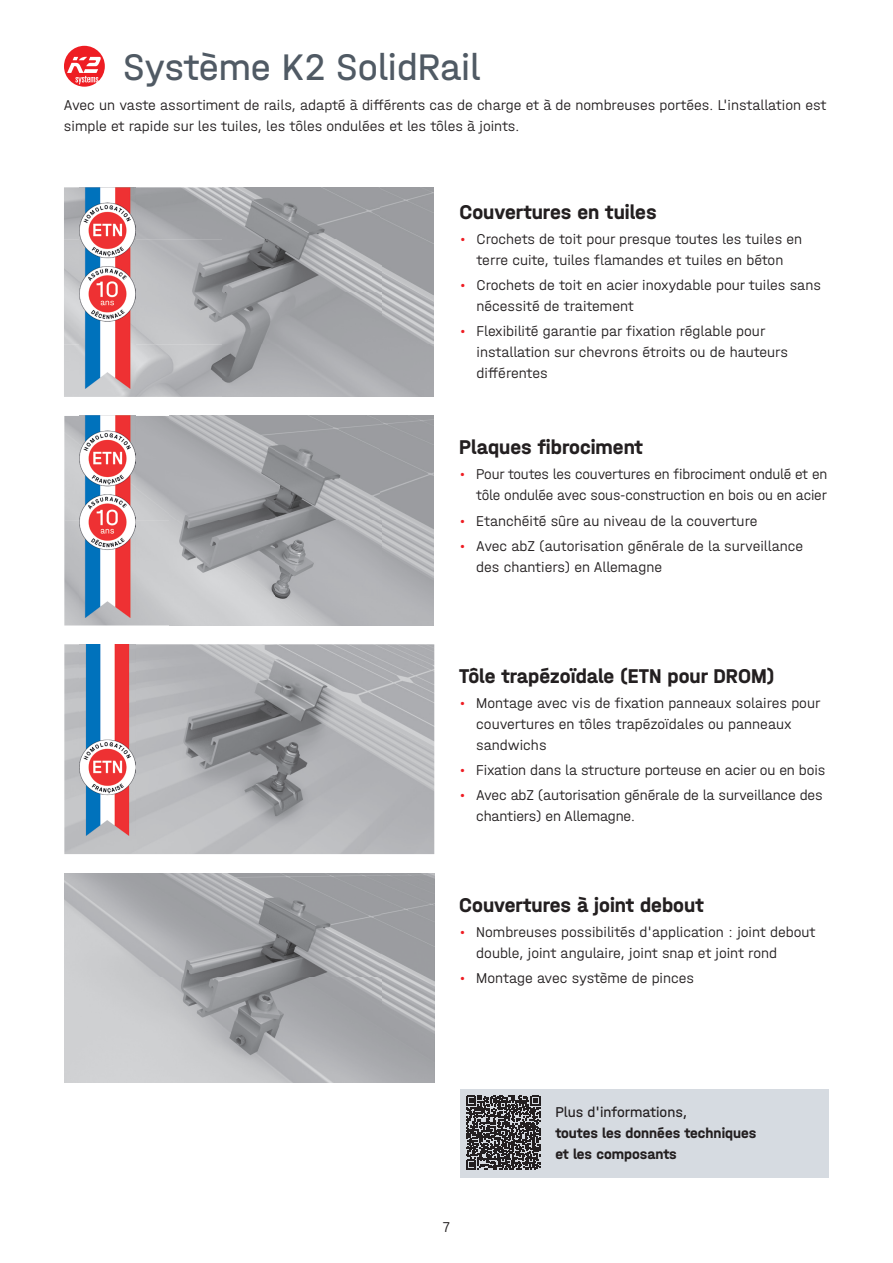
<style>
.page{position:relative;width:893px;height:1263px;background:#fff}
.page>*{position:absolute;margin:0;border:0;box-sizing:border-box;transform-origin:0 0}
.t1{font:39px "K2 Halvar Mittelschrift Regular";color:#505a64}
.t2{font:21px "K2 Halvar Mittelschrift Bold";color:#231f20}
.t3{font:15px/21px "K2 Halvar Mittelschrift Light";color:#231f20}
.t4{font:15px/21px "K2 Halvar Mittelschrift Bold";color:#231f20}
.t5{font:15px "K2 Halvar Mittelschrift Regular";color:#231f20}
.s1{color:#ee1d23}
</style>
<div class="page">
<img style="left:64px;top:187px;width:370px;height:210px">
<img style="left:64px;top:416px;width:370px;height:209px">
<div style="left:461px;top:1089px;width:368px;height:89px;background:#d6dbe1"></div>
<svg style="left:466px;top:1096px;width:74px;height:73px"></svg>
<img style="left:64px;top:873px;width:370px;height:210px">
<img style="left:64px;top:644px;width:370px;height:210px">
<img style="left:80px;top:187px;width:55px;height:202px">
<img style="left:80px;top:416px;width:55px;height:201px">
<img style="left:80px;top:644px;width:55px;height:191px">
<svg style="left:64px;top:46px;width:41px;height:41px"></svg>
<h1 class="t1" style="left:123px;top:44px;width:358px">Système K2 SolidRail</h1>
<p class="t3" style="left:64px;top:94px;width:764px">Avec un vaste assortiment de rails, adapté à différents cas de charge et à de nombreuses portées. L'installation est simple et rapide sur les tuiles, les tôles ondulées et les tôles à joints.</p>
<h2 class="t2" style="left:459px;top:199px;width:199px">Couvertures en tuiles</h2>
<p class="t3" style="left:459px;top:228px;width:344px;text-align:center"><span class="s1">•</span> Crochets de toit pour presque toutes les tuiles en terre cuite, tuiles flamandes et tuiles en béton</p>
<p class="t3" style="left:477px;top:274px;width:346px;text-indent:-17px"><span class="s1">•</span> Crochets de toit en acier inoxydable pour tuiles sans nécessité de traitement</p>
<p class="t3" style="left:477px;top:321px;width:313px;text-indent:-17px"><span class="s1">•</span> Flexibilité garantie par fixation réglable pour installation sur chevrons étroits ou de hauteurs différentes</p>
<h2 class="t2" style="left:459px;top:434px;width:185px">Plaques fibrociment</h2>
<p class="t3" style="left:459px;top:463px;width:370px;text-align:right"><span class="s1">•</span> Pour toutes les couvertures en fibrociment ondulé et en tôle ondulée avec sous-construction en bois ou en acier</p>
<p class="t3" style="left:459px;top:510px;width:300px"><span class="s1">•</span> Etanchéité sûre au niveau de la couverture</p>
<p class="t3" style="left:476px;top:535px;width:328px;text-indent:-17px"><span class="s1">•</span> Avec abZ (autorisation générale de la surveillance des chantiers) en Allemagne</p>
<h2 class="t2" style="left:459px;top:663px;width:317px">Tôle trapézoïdale (ETN pour DROM)</h2>
<p class="t3" style="left:476px;top:692px;width:346px;text-indent:-17px"><span class="s1">•</span> Montage avec vis de fixation panneaux solaires pour couvertures en tôles trapézoïdales ou panneaux sandwichs</p>
<p class="t3" style="left:459px;top:759px;width:367px"><span class="s1">•</span> Fixation dans la structure porteuse en acier ou en bois</p>
<p class="t3" style="left:476px;top:785px;width:348px;text-indent:-17px"><span class="s1">•</span> Avec abZ (autorisation générale de la surveillance des chantiers) en Allemagne.</p>
<h2 class="t2" style="left:459px;top:892px;width:246px">Couvertures à joint debout</h2>
<p class="t3" style="left:476px;top:921px;width:341px;text-indent:-17px"><span class="s1">•</span> Nombreuses possibilités d'application : joint debout double, joint angulaire, joint snap et joint rond</p>
<p class="t3" style="left:459px;top:967px;width:236px"><span class="s1">•</span> Montage avec système de pinces</p>
<p class="t3" style="left:443px;top:1216px;width:9px">7</p>
<p class="t5" style="left:555px;top:1103px;width:133px">Plus d'informations,</p>
<p class="t4" style="left:555px;top:1122px;width:203px">toutes les données techniques et les composants</p>
</div>
